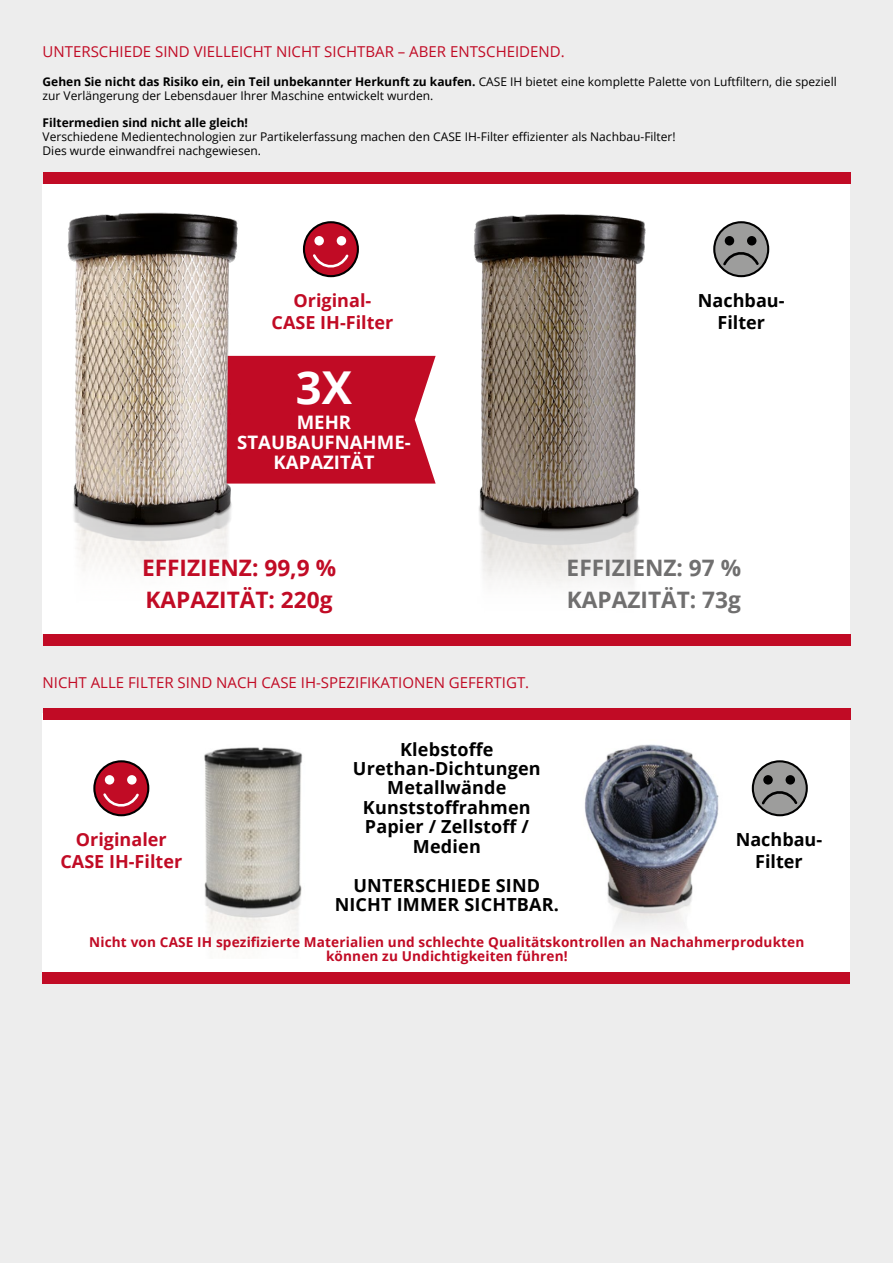
<style>
.page{position:relative;width:893px;height:1263px;background:#ededed}
.page>*{position:absolute;margin:0;border:0;box-sizing:border-box;transform-origin:0 0}
.t1{font:700 45.3px "Open Sans";color:#fff}
.t2{font:700 22.65px "Open Sans";color:#c10b25}
.t3{font:700 22.65px "Open Sans";color:#706f6f}
.t4{font:700 18.6px/20px "Open Sans";color:#fff;text-align:center}
.t5{font:700 18px/21.6px "Open Sans";letter-spacing:.01em;color:#000;text-align:center}
.t6{font:700 18px/21.6px "Open Sans";color:#c10b25;text-align:center}
.t7{font:15px "Open Sans";color:#c10b25}
.t8{font:700 13.65px/14.5px "Open Sans";letter-spacing:.01em;color:#c10b25;text-align:center}
.t9{font:12px/14.4px "Open Sans";color:#000}
.t10{font:700 12px "Open Sans";color:#000}
.s1{font-weight:700}
</style>
<div class="page">
<div style="left:43px;top:184px;width:807px;height:450px;background:#fff"></div>
<div style="left:43px;top:172px;width:807px;height:12px;background:#c10b25"></div>
<div style="left:43px;top:634px;width:807px;height:12px;background:#c10b25"></div>
<div style="left:714px;top:222px;width:54px;height:54px;background:#9d9d9c;border-radius:50%"></div>
<div style="left:713px;top:221px;width:56px;height:56px;border:2px solid #000;border-radius:50%"></div>
<svg style="left:721px;top:252px;width:40px;height:16px"></svg>
<div style="left:725px;top:236px;width:9px;height:9px;background:#000;border-radius:50%"></div>
<div style="left:747px;top:236px;width:9px;height:9px;background:#000;border-radius:50%"></div>
<div style="left:304px;top:222px;width:54px;height:54px;background:#c10b25;border-radius:50%"></div>
<div style="left:303px;top:221px;width:56px;height:56px;border:2px solid #000;border-radius:50%"></div>
<svg style="left:311px;top:254px;width:40px;height:16px"></svg>
<div style="left:314px;top:236px;width:10px;height:9px;background:#fff;border-radius:50%"></div>
<div style="left:337px;top:236px;width:9px;height:9px;background:#fff;border-radius:50%"></div>
<img style="left:473px;top:214px;width:173px;height:371px">
<svg style="left:272px;top:356px;width:164px;height:128px;background:#c51b34"></svg>
<img style="left:67px;top:212px;width:205px;height:359px">
<div style="left:43px;top:713px;width:807px;height:259px;background:#fff"></div>
<div style="left:43px;top:708px;width:807px;height:12px;background:#c10b25"></div>
<img style="left:204px;top:747px;width:99px;height:198px">
<img style="left:584px;top:744px;width:135px;height:187px">
<div style="left:753px;top:761px;width:54px;height:54px;background:#9d9d9c;border-radius:50%"></div>
<div style="left:752px;top:760px;width:56px;height:56px;border:2px solid #000;border-radius:50%"></div>
<svg style="left:760px;top:791px;width:39px;height:16px"></svg>
<div style="left:763px;top:775px;width:10px;height:10px;background:#000;border-radius:50%"></div>
<div style="left:786px;top:775px;width:9px;height:10px;background:#000;border-radius:50%"></div>
<div style="left:43px;top:972px;width:807px;height:12px;background:#c10b25"></div>
<div style="left:94px;top:761px;width:54px;height:54px;background:#c10b25;border-radius:50%"></div>
<div style="left:93px;top:760px;width:56px;height:56px;border:2px solid #000;border-radius:50%"></div>
<svg style="left:101px;top:793px;width:40px;height:16px"></svg>
<div style="left:105px;top:775px;width:9px;height:10px;background:#fff;border-radius:50%"></div>
<svg style="left:127px;top:775px;width:10px;height:10px"></svg>
<p class="t7" style="left:43px;top:41px;width:524px">UNTERSCHIEDE SIND VIELLEICHT NICHT SICHTBAR – ABER ENTSCHEIDEND.</p>
<p class="t9" style="left:43px;top:74px;width:796px"><span class="s1">Gehen Sie nicht das Risiko ein, ein Teil unbekannter Herkunft zu kaufen.</span> CASE IH bietet eine komplette Palette von Luftfiltern, die speziell zur Verlängerung der Lebensdauer Ihrer Maschine entwickelt wurden.</p>
<p class="t10" style="left:43px;top:114px;width:207px">Filtermedien sind nicht alle gleich!</p>
<p class="t9" style="left:43px;top:129px;width:635px">Verschiedene Medientechnologien zur Partikelerfassung machen den CASE IH-Filter effizienter als Nachbau-Filter!<br>Dies wurde einwandfrei nachgewiesen.</p>
<p class="t6" style="left:272px;top:289px;width:123px">Original-<br>CASE IH-Filter</p>
<p class="t1" style="left:296px;top:356px;width:58px">3X</p>
<p class="t4" style="left:237px;top:412px;width:175px">MEHR<br>STAUBAUFNAHME-<br>KAPAZITÄT</p>
<p class="t5" style="left:698px;top:289px;width:88px">Nachbau-<br>Filter</p>
<p class="t2" style="left:142px;top:552px;width:196px">EFFIZIENZ: 99,9 %</p>
<p class="t2" style="left:146px;top:583px;width:189px">KAPAZITÄT: 220g</p>
<p class="t3" style="left:567px;top:552px;width:176px">EFFIZIENZ: 97 %</p>
<p class="t3" style="left:567px;top:583px;width:176px">KAPAZITÄT: 73g</p>
<p class="t7" style="left:43px;top:672px;width:488px">NICHT ALLE FILTER SIND NACH CASE IH-SPEZIFIKATIONEN GEFERTIGT.</p>
<p class="t6" style="left:60px;top:828px;width:123px">Originaler<br>CASE IH-Filter</p>
<p class="t5" style="left:400px;top:738px;width:95px">Klebstoffe</p>
<p class="t5" style="left:353px;top:757px;width:189px">Urethan-Dichtungen</p>
<p class="t5" style="left:387px;top:777px;width:121px">Metallwände</p>
<p class="t5" style="left:363px;top:796px;width:169px">Kunststoffrahmen</p>
<p class="t5" style="left:365px;top:817px;width:166px;line-height:19.5px">Papier / Zellstoff /<br>Medien</p>
<p class="t5" style="left:335px;top:875px;width:226px;line-height:19.5px">UNTERSCHIEDE SIND<br>NICHT IMMER SICHTBAR.</p>
<p class="t5" style="left:736px;top:828px;width:88px">Nachbau-<br>Filter</p>
<p class="t8" style="left:89px;top:934px;width:717px">Nicht von CASE IH spezifizierte Materialien und schlechte Qualitätskontrollen an Nachahmerprodukten können zu Undichtigkeiten führen!</p>
</div>
